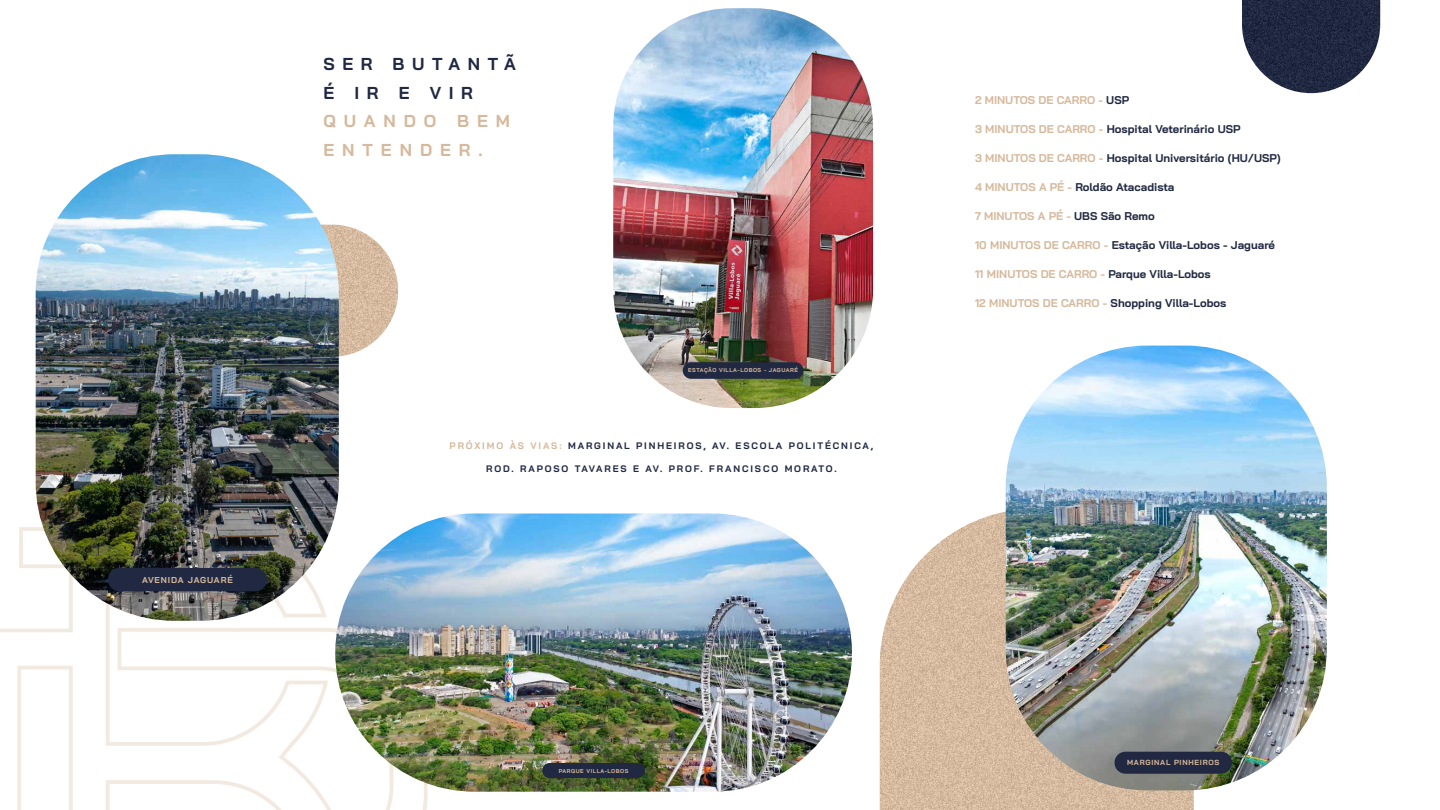
<style>
.page{position:relative;width:1440px;height:810px;background:#fff}
.page>*{position:absolute;margin:0;border:0;box-sizing:border-box;transform-origin:0 0}
.t1{font:700 17.25px/28.9px "Bai Jamjuree";letter-spacing:.46em;color:#d6b99c}
.t2{font:700 17.25px/28.9px "Bai Jamjuree";letter-spacing:.44em;color:#212842}
.t3{font:700 11.25px "Bai Jamjuree";color:#212942}
.t4{font:700 11.25px "Bai Jamjuree";color:#d6b99c}
.t5{font:700 9.45px "Bai Jamjuree";letter-spacing:.2em;color:#212842}
.t6{font:700 8.55px "Bai Jamjuree";letter-spacing:.1em;color:#d6b99c}
.t7{font:700 7.43px "Bai Jamjuree";letter-spacing:.1em;color:#d6b99c}
.t8{font:700 5.55px "Bai Jamjuree";letter-spacing:.1em;color:#d6b99c}
.s1{color:#d6b99c}
.s2{color:#212942}
</style>
<div class="page">
<img style="left:339px;top:225px;width:59px;height:132px">
<svg style="left:0;top:526px;width:428px;height:284px"></svg>
<img style="left:880px;top:508px;width:314px;height:302px">
<img style="left:335px;top:514px;width:517px;height:278px;border-radius:139px">
<img style="left:1242px;top:0;width:138px;height:93px">
<img style="left:613px;top:8px;width:260px;height:400px">
<div style="left:683px;top:362px;width:121px;height:17px;background:#212942;border-radius:8px"></div>
<img style="left:36px;top:154px;width:303px;height:467px">
<div style="left:108px;top:568px;width:159px;height:23px;background:#212942;border-radius:12px"></div>
<img style="left:1006px;top:346px;width:321px;height:444px">
<div style="left:1114px;top:752px;width:118px;height:22px;background:#212942;border-radius:11px"></div>
<div style="left:542px;top:763px;width:103px;height:15px;background:#212942;border-radius:8px"></div>
<p class="t6" style="left:142px;top:575px;width:92px">AVENIDA JAGUARÉ</p>
<h1 class="t2" style="left:323px;top:49px;width:194px">SER BUTANTÃ<br>É IR E VIR</h1>
<h1 class="t1" style="left:323px;top:107px;width:188px">QUANDO BEM<br>ENTENDER.</h1>
<p class="t8" style="left:688px;top:367px;width:111px">ESTAÇÃO VILLA-LOBOS - JAGUARÉ</p>
<p class="t5" style="left:450px;top:440px;width:425px"><span class="s1">PRÓXIMO ÀS VIAS:</span> MARGINAL PINHEIROS, AV. ESCOLA POLITÉCNICA,</p>
<p class="t5" style="left:486px;top:463px;width:352px">ROD. RAPOSO TAVARES E AV. PROF. FRANCISCO MORATO.</p>
<p class="t8" style="left:559px;top:768px;width:71px">PARQUE VILLA-LOBOS</p>
<p class="t4" style="left:975px;top:94px;width:156px">2 MINUTOS DE CARRO - <span class="s2">USP</span></p>
<p class="t3" style="left:975px;top:123px;width:267px"><span class="s1">3 MINUTOS DE CARRO -</span> Hospital Veterinário USP</p>
<p class="t3" style="left:975px;top:151px;width:307px"><span class="s1">3 MINUTOS DE CARRO -</span> Hospital Universitário (HU/USP)</p>
<p class="t3" style="left:975px;top:180px;width:201px"><span class="s1">4 MINUTOS A PÉ -</span> Roldão Atacadista</p>
<p class="t4" style="left:975px;top:209px;width:181px">7 MINUTOS A PÉ - <span class="s2">UBS São Remo</span></p>
<p class="t3" style="left:975px;top:238px;width:302px"><span class="s1">10 MINUTOS DE CARRO -</span> Estação Villa-Lobos - Jaguaré</p>
<p class="t4" style="left:975px;top:267px;width:237px">11 MINUTOS DE CARRO - <span class="s2">Parque Villa-Lobos</span></p>
<p class="t3" style="left:975px;top:296px;width:253px"><span class="s1">12 MINUTOS DE CARRO -</span> Shopping Villa-Lobos</p>
<p class="t7" style="left:1127px;top:758px;width:94px">MARGINAL PINHEIROS</p>
</div>
